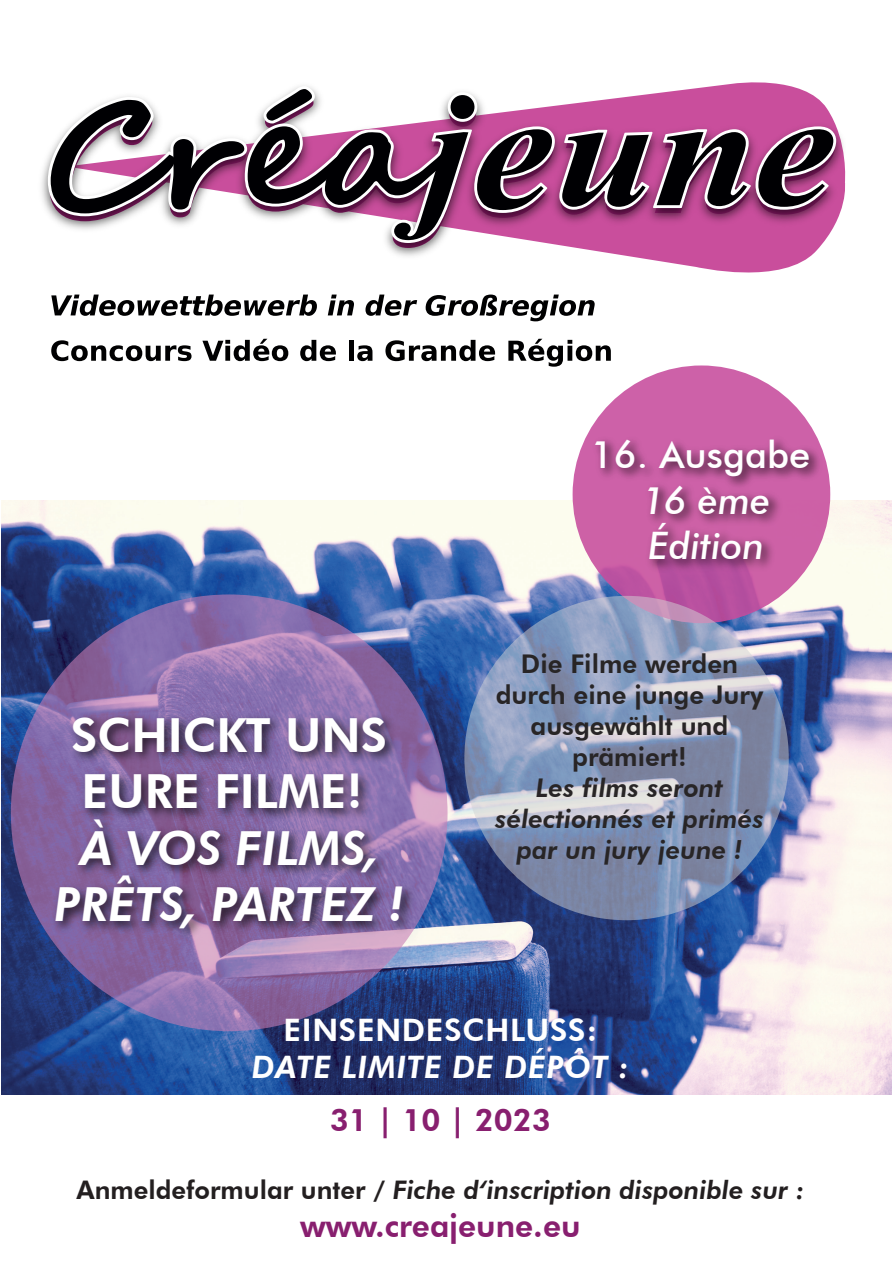
<style>
.page{position:relative;width:893px;height:1263px;background:#fff}
.page>*{position:absolute;margin:0;border:0;box-sizing:border-box;transform-origin:0 0}
.t1{font:italic 800 46.95px/56.4px "Futura BT";color:#fff;text-align:center}
.t2{font:800 46.95px/56.4px "Futura BT";color:#fff}
.t3{font:italic 500 37.8px/45.5px "Futura BT";color:#fff}
.t4{font:500 37.8px "Futura BT";color:#fff}
.t5{font:800 31.5px "Futura BT";color:#881f6f}
.t6{font:italic 800 30.9px "Futura BT";letter-spacing:.025em;color:#fff}
.t7{font:800 30.9px "Futura BT";letter-spacing:.025em;color:#fff}
.t8{font:800 30.9px "Futura BT";color:#881f6f}
.t9{font:800 25.8px/30.9px "Futura BT";color:#282526;text-align:center}
.t10{font:italic 800 25.8px/30.9px "Futura BT";color:#282526;text-align:center}
.t11{font:italic 800 25.65px "Futura BT";color:#231f20}
.s1{font-style:normal}
</style>
<div class="page">
<img style="left:1px;top:500px;width:891px;height:594px">
<svg style="left:11px;top:594px;width:437px;height:437px;background:#9070ab"></svg>
<svg style="left:573px;top:365px;width:257px;height:258px;background:#c85ea6"></svg>
<svg style="left:464px;top:596px;width:325px;height:324px;background:#909cba"></svg>
<img style="left:582px;top:427px;width:257px;height:159px">
<img style="left:46px;top:702px;width:376px;height:249px">
<svg style="left:672px;top:263px;width:127px;height:10px"></svg>
<img style="left:41px;top:82px;width:805px;height:181px">
<svg style="left:48px;top:86px;width:788px;height:162px"></svg>
<svg style="left:51px;top:340px;width:141px;height:21px"></svg>
<svg style="left:202px;top:339px;width:86px;height:22px"></svg>
<svg style="left:300px;top:340px;width:36px;height:21px"></svg>
<div style="left:349px;top:340px;width:5px;height:21px;background:#000001"></div>
<svg style="left:357px;top:345px;width:15px;height:16px"></svg>
<svg style="left:385px;top:340px;width:110px;height:21px"></svg>
<svg style="left:508px;top:339px;width:103px;height:28px"></svg>
<svg style="left:51px;top:295px;width:266px;height:21px"></svg>
<svg style="left:328px;top:295px;width:26px;height:20px"></svg>
<svg style="left:365px;top:295px;width:52px;height:21px"></svg>
<svg style="left:426px;top:295px;width:169px;height:26px"></svg>
<h1 class="t2" style="left:71px;top:706px;width:317px">SCHICKT UNS<br>EURE FILME!</h1>
<h1 class="t1" style="left:54px;top:819px;width:351px">À VOS FILMS,<br>PRÊTS, PARTEZ !</h1>
<h2 class="t4" style="left:591px;top:432px;width:221px">16. Ausgabe</h2>
<h2 class="t3" style="left:642px;top:477px;width:130px">16 ème<br>Édition</h2>
<p class="t9" style="left:496px;top:648px;width:269px">Die Filme werden durch eine junge Jury ausgewählt und prämiert!</p>
<p class="t10" style="left:495px;top:772px;width:270px">Les films seront sélectionnés et primés par un jury jeune !</p>
<p class="t7" style="left:283px;top:1011px;width:315px">EINSENDESCHLUSS:</p>
<p class="t6" style="left:252px;top:1049px;width:379px">DATE LIMITE DE DÉPÔT :</p>
<p class="t8" style="left:330px;top:1101px;width:222px">31 | 10 | 2023</p>
<p class="t11" style="left:76px;top:1174px;width:729px"><span class="s1">Anmeldeformular unter /</span> Fiche d‘inscription disponible sur :</p>
<p class="t5" style="left:300px;top:1206px;width:282px">www.creajeune.eu</p>
</div>
